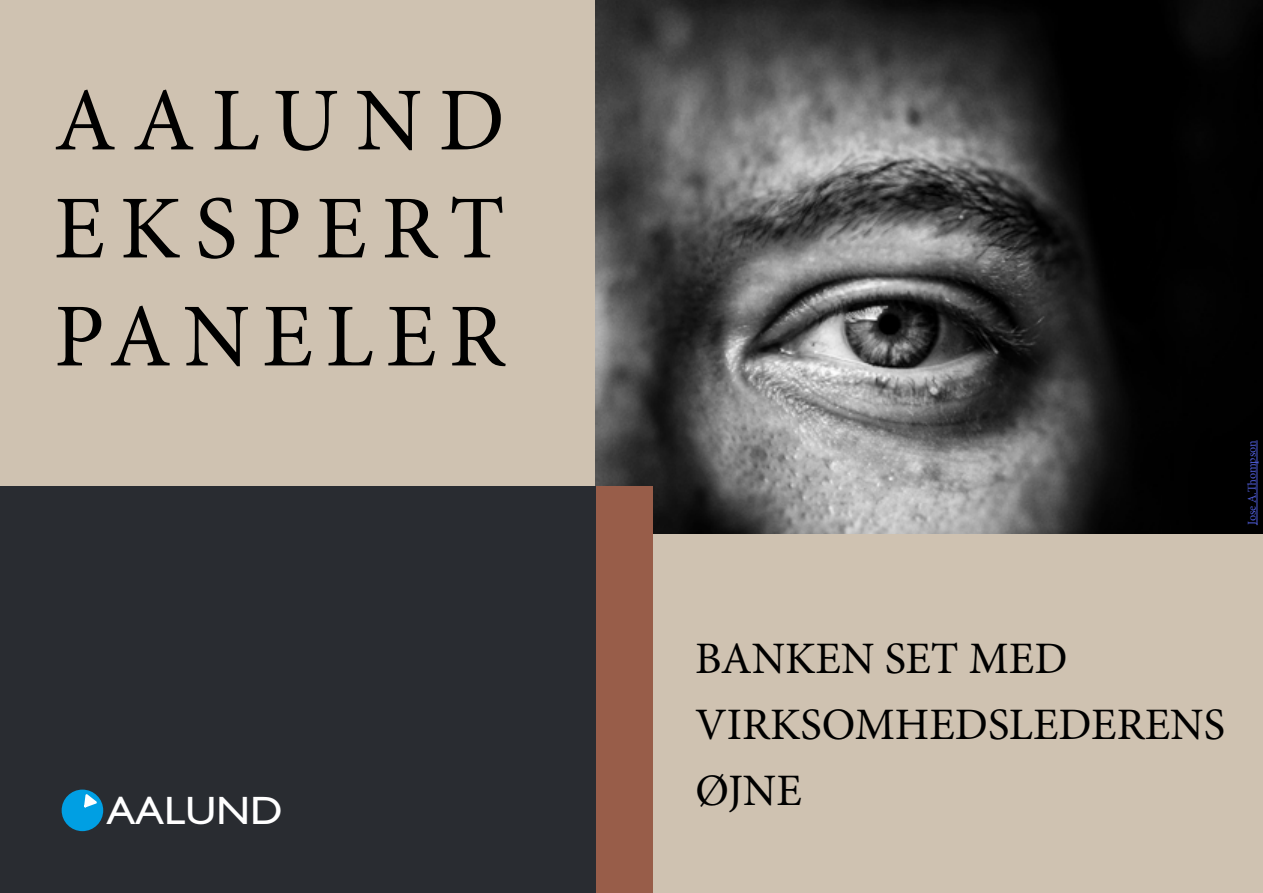
<style>
.page{position:relative;width:1263px;height:893px;background:#cfc2b1}
.page>*{position:absolute;margin:0;border:0;box-sizing:border-box;transform-origin:0 0}
.t1{font:90px/108px "Minion Pro";letter-spacing:.15em;color:#000;text-align:justify}
.t2{font:45px/66px "Minion Pro";color:#000}
.t3{font:39.75px "Gill Sans";color:#fff;scale:1.09 1}
.t4{font:12px "Minion Pro";letter-spacing:-.005em;color:#4f5cd6}
</style>
<div class="page">
<img style="left:596px;top:0;width:667px;height:534px">
<div style="left:0;top:487px;width:653px;height:406px;background:#985d49"></div>
<div style="left:0;top:487px;width:596px;height:406px;background:#292c31"></div>
<div style="left:62px;top:790px;width:41px;height:41px;background:#009fe3;border-radius:50%"></div>
<svg style="left:84px;top:794px;width:13px;height:14px"></svg>
<hr style="left:1257px;top:440px;width:1px;height:85px;background:#4f5cd6">
<h1 class="t1" style="left:54px;top:67px;width:452px">AALUND EKSPERT PANELER</h1>
<p class="t3" style="left:106px;top:788px;width:163px">AALUND</p>
<p class="t4" style="left:1244px;top:525px;width:86px;rotate:-90deg">Jose A.Thompson</p>
<p class="t2" style="left:695px;top:625px;width:531px">BANKEN SET MED<br>VIRKSOMHEDSLEDERENS<br>ØJNE</p>
</div>
